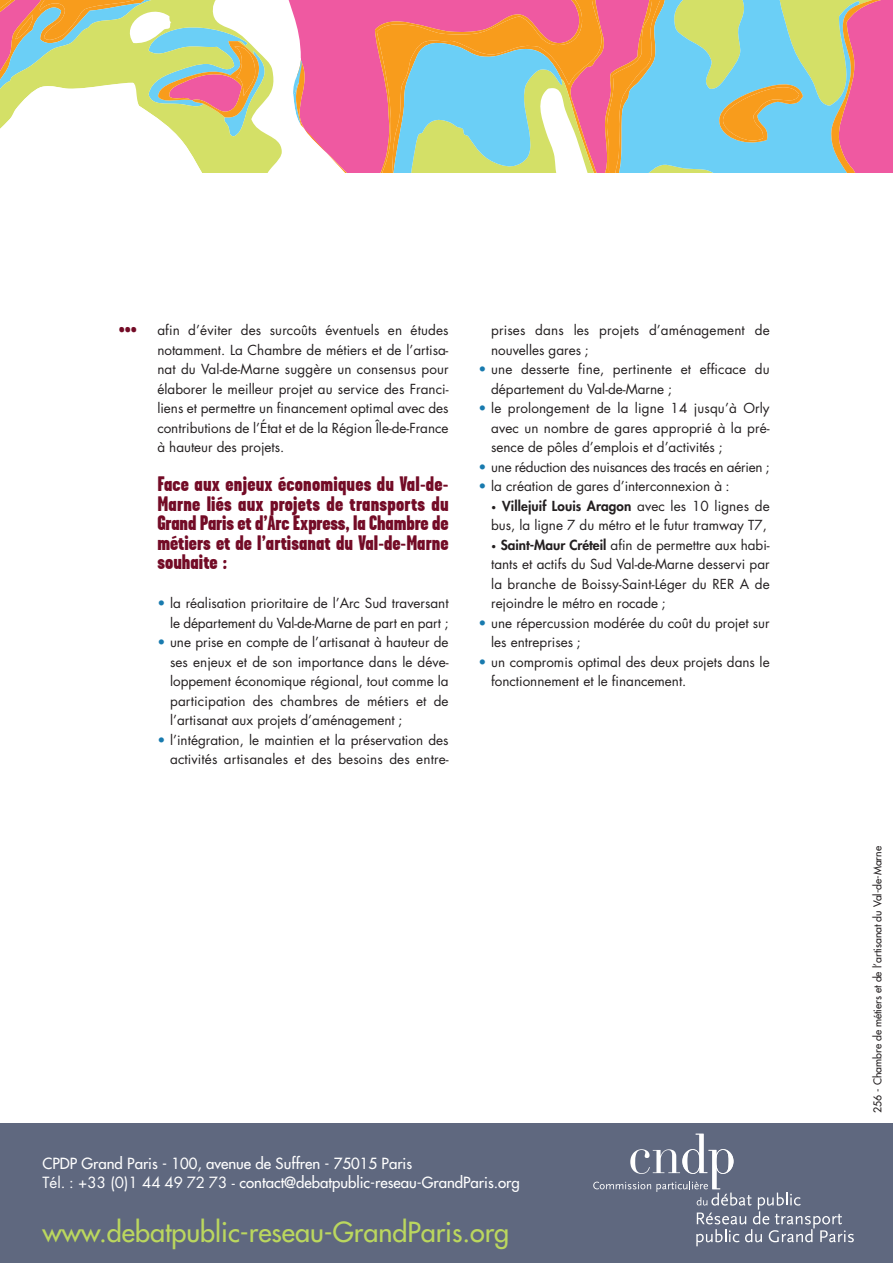
<style>
.page{position:relative;width:893px;height:1263px;background:#fff}
.page>*{position:absolute;margin:0;border:0;box-sizing:border-box;transform-origin:0 0}
.t1{font:27px "Futura";color:#bbd75e}
.t2{font:900 21px/19.5px "Garage Gothic";color:#730b26;text-align:justify}
.t3{font:15px/19.5px "Futura";color:#fff}
.t4{font:13.5px/19.5px "Futura";color:#231f20}
.t5{font:13.5px "Futura";letter-spacing:-.02em;color:#231f20}
.t6{font:10.5px "Futura";color:#231f20}
.s1{color:#187aae}
.s2{font-size:9px}
.s3{font-weight:800}
.s4{font-style:inherit}
</style>
<div class="page">
<svg style="left:0;top:0;width:893px;height:173px"></svg>
<div style="left:0;top:1123px;width:893px;height:140px;background:#5f687f"></div>
<svg style="left:593px;top:1133px;width:261px;height:114px"></svg>
<h2 class="t2" style="left:119px;top:318px;width:19px">•••</h2>
<p class="t4" style="left:157px;top:321px;width:293px;text-align:justify">afin d’éviter des surcoûts éventuels en études notamment. La Chambre de métiers et de l’artisa&shy;nat du Val-de-Marne suggère un consensus pour élaborer le meilleur projet au service des Franci&shy;liens et permettre un financement optimal avec des contributions de l’État et de la Région Île-de-France à hauteur des projets.</p>
<h2 class="t2" style="left:157px;top:474px;width:293px">Face aux enjeux économiques du Val-de-Marne liés aux projets de transports du Grand Paris et d’Arc Express, la Chambre de métiers et de l’artisanat du Val-de-Marne souhaite :</h2>
<p class="t4" style="left:157px;top:594px;width:293px;text-align:right"><span class="s1">•</span> la réalisation prioritaire de l’Arc Sud traversant le département du Val-de-Marne de part en part ;</p>
<p class="t4" style="left:170px;top:633px;width:280px;text-align:justify;text-indent:-13px"><span class="s1">•</span> une prise en compte de l’artisanat à hauteur de ses enjeux et de son importance dans le déve&shy;loppement économique régional, tout comme la participation des chambres de métiers et de l’artisanat aux projets d’aménagement ;</p>
<p class="t4" style="left:157px;top:731px;width:293px;text-align:right"><span class="s1">•</span> l’intégration, le maintien et la préservation des activités artisanales et des besoins des entre-</p>
<p class="t4" style="left:491px;top:321px;width:280px">prises dans les projets d’aménagement de nouvelles gares ;</p>
<p class="t4" style="left:491px;top:360px;width:280px;text-indent:-13px"><span class="s1">•</span> une desserte fine, pertinente et efficace du département du Val-de-Marne ;</p>
<p class="t4" style="left:491px;top:399px;width:280px;text-align:justify;text-indent:-13px"><span class="s1">•</span> le prolongement de la ligne 14 jusqu’à Orly avec un nombre de gares approprié à la pré&shy;sence de pôles d’emplois et d’activités ;</p>
<p class="t5" style="left:478px;top:460px;width:293px"><span class="s1">•</span> une réduction des nuisances des tracés en aérien ;</p>
<p class="t4" style="left:478px;top:477px;width:253px"><span class="s1">•</span> la création de gares d’interconnexion à :</p>
<p class="t4" style="left:491px;top:497px;width:280px"><span class="s2">•</span> <span class="s3">Villejuif Louis Aragon</span> avec les 10 lignes de bus, la ligne 7 du métro et le futur tramway T7,</p>
<p class="t4" style="left:491px;top:536px;width:280px;text-align:justify"><span class="s2">•</span> <span class="s3">Saint-Maur Créteil</span> afin de permettre aux habi&shy;tants et actifs du Sud Val-de-Marne desservi par la branche de Boissy-Saint-Léger du RER A de rejoindre le métro en rocade ;</p>
<p class="t4" style="left:491px;top:614px;width:280px;text-indent:-13px"><span class="s1">•</span> une répercussion modérée du coût du projet sur les entreprises ;</p>
<p class="t4" style="left:491px;top:653px;width:280px;text-indent:-13px"><span class="s1">•</span> un compromis optimal des deux projets dans le fonctionnement et le financement.</p>
<p class="t3" style="left:43px;top:1154px;width:479px">CPDP Grand Paris - 100, avenue de Suffren - 75015 Paris<br><span class="s4">Tél. : +33 (0)1 44 49 72 73 -</span> contact@debatpublic-reseau-GrandParis.org</p>
<h1 class="t1" style="left:43px;top:1218px;width:468px">www.debatpublic-reseau-GrandParis.org</h1>
<p class="t6" style="left:872px;top:1113px;width:268px;rotate:-90deg">256 - Chambre de métiers et de l’artisanat du Val-de-Marne</p>
</div>
